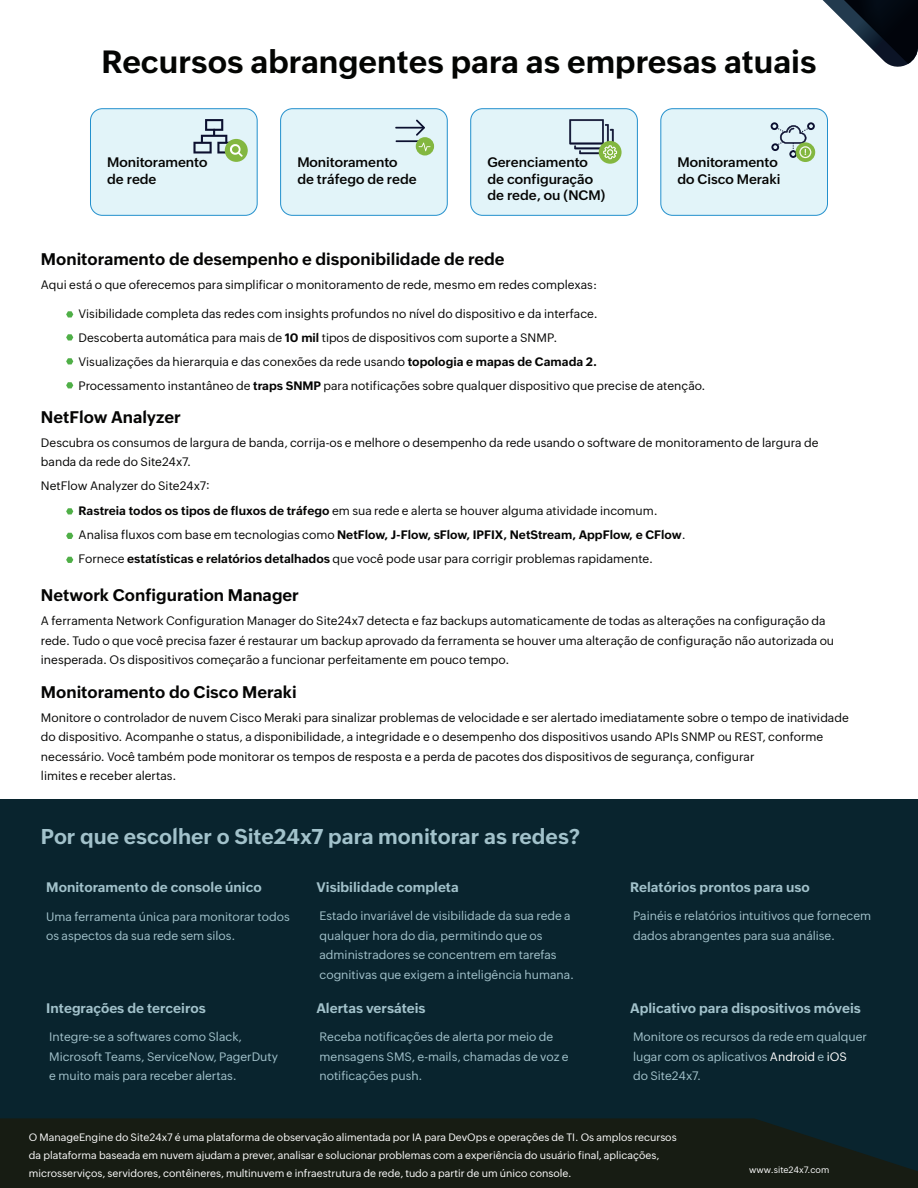
<style>
.page{position:relative;width:918px;height:1188px;background:#fff}
.page>*{position:absolute;margin:0;border:0;box-sizing:border-box;transform-origin:0 0}
.t1{font:700 31.5px "Zoho Puvi";color:#040503}
.t2{font:700 21px "Zoho Puvi";color:#a2c2cb}
.t3{font:700 16.5px "Zoho Puvi";color:#050504}
.t4{font:700 13.5px "Zoho Puvi";color:#a2c2cb}
.t5{font:600 13.5px/16.8px "Zoho Puvi";color:#050504}
.t6{font:12px/19.5px "Zoho Puvi";color:#050504}
.t7{font:12px/19.5px "Zoho Puvi";color:#a2c2cb}
.t8{font:10.5px/18px "Zoho Puvi";color:#fff}
.t9{font:9px "Zoho Puvi";color:#fff}
.s1{font-weight:700}
.s2{color:#fff}
</style>
<div class="page">
<div style="left:0;top:800px;width:918px;height:388px;background:#09242e"></div>
<div style="left:661px;top:109px;width:167px;height:106px;background:#e2f4f9;border-radius:12px"></div>
<div style="left:661px;top:109px;width:167px;height:107px;border:1px solid #2390cd;border-radius:12px"></div>
<div style="left:471px;top:109px;width:166px;height:106px;background:#e2f4f9;border-radius:12px"></div>
<div style="left:471px;top:109px;width:167px;height:107px;border:1px solid #2390cd;border-radius:12px"></div>
<div style="left:281px;top:109px;width:166px;height:106px;background:#e2f4f9;border-radius:12px"></div>
<div style="left:280px;top:109px;width:167px;height:107px;border:1px solid #2390cd;border-radius:12px"></div>
<div style="left:90px;top:109px;width:167px;height:106px;background:#e2f4f9;border-radius:12px"></div>
<div style="left:90px;top:109px;width:167px;height:107px;border:1px solid #2390cd;border-radius:12px"></div>
<svg style="left:0;top:1118px;width:918px;height:70px;background:#151c14"></svg>
<svg style="left:823px;top:0;width:95px;height:67px"></svg>
<svg style="left:66px;top:311px;width:7px;height:7px"></svg>
<svg style="left:66px;top:334px;width:7px;height:7px"></svg>
<svg style="left:66px;top:358px;width:7px;height:6px"></svg>
<svg style="left:66px;top:382px;width:7px;height:6px"></svg>
<svg style="left:66px;top:508px;width:7px;height:6px"></svg>
<svg style="left:66px;top:533px;width:7px;height:6px"></svg>
<svg style="left:66px;top:557px;width:7px;height:6px"></svg>
<div style="left:225px;top:139px;width:23px;height:23px;background:#83b740;border-radius:50%"></div>
<svg style="left:193px;top:119px;width:50px;height:38px"></svg>
<hr style="left:395px;top:127px;width:30px;height:2px;background:#0c1030">
<svg style="left:416px;top:120px;width:9px;height:16px"></svg>
<hr style="left:396px;top:140px;width:24px;height:2px;background:#0c1030">
<div style="left:416px;top:137px;width:18px;height:19px;background:#83b740;border-radius:50%"></div>
<svg style="left:419px;top:143px;width:12px;height:8px"></svg>
<svg style="left:599px;top:141px;width:23px;height:23px"></svg>
<svg style="left:569px;top:119px;width:48px;height:40px"></svg>
<svg style="left:796px;top:142px;width:19px;height:20px"></svg>
<svg style="left:771px;top:122px;width:44px;height:36px"></svg>
<h1 class="t1" style="left:101px;top:37px;width:717px">Recursos abrangentes para as empresas atuais</h1>
<p class="t5" style="left:107px;top:152px;width:102px">Monitoramento de rede</p>
<p class="t5" style="left:297px;top:152px;width:121px">Monitoramento de tráfego de rede</p>
<p class="t5" style="left:487px;top:152px;width:120px">Gerenciamento de configuração de rede, ou (NCM)</p>
<p class="t5" style="left:678px;top:152px;width:104px">Monitoramento do Cisco Meraki</p>
<h3 class="t3" style="left:41px;top:246px;width:465px">Monitoramento de desempenho e disponibilidade de rede</h3>
<p class="t6" style="left:41px;top:274px;width:558px">Aqui está o que oferecemos para simplificar o monitoramento de rede, mesmo em redes complexas:</p>
<p class="t6" style="left:79px;top:301px;width:629px;line-height:24px">Visibilidade completa das redes com insights profundos no nível do dispositivo e da interface.<br>Descoberta automática para mais de <span class="s1">10 mil</span> tipos de dispositivos com suporte a SNMP.<br>Visualizações da hierarquia e das conexões da rede usando <span class="s1">topologia e mapas de Camada 2.<br></span>Processamento instantâneo de <span class="s1">traps SNMP</span> para notificações sobre qualquer dispositivo que precise de atenção.</p>
<h3 class="t3" style="left:41px;top:404px;width:141px">NetFlow Analyzer</h3>
<p class="t6" style="left:41px;top:432px;width:779px">Descubra os consumos de largura de banda, corrija-os e melhore o desempenho da rede usando o software de monitoramento de largura de banda da rede do Site24x7.</p>
<p class="t6" style="left:79px;top:473px;width:609px;line-height:24.2px;text-indent:-38px">NetFlow Analyzer do Site24x7:<br><span class="s1">Rastreia todos os tipos de fluxos de tráfego</span> em sua rede e alerta se houver alguma atividade incomum.<br>Analisa fluxos com base em tecnologias como <span class="s1">NetFlow, J-Flow, sFlow, IPFIX, NetStream, AppFlow, e CFlow</span>.<br>Fornece <span class="s1">estatísticas e relatórios detalhados</span> que você pode usar para corrigir problemas rapidamente.</p>
<h3 class="t3" style="left:41px;top:583px;width:260px">Network Configuration Manager</h3>
<p class="t6" style="left:41px;top:610px;width:795px">A ferramenta Network Configuration Manager do Site24x7 detecta e faz backups automaticamente de todas as alterações na configuração da rede. Tudo o que você precisa fazer é restaurar um backup aprovado da ferramenta se houver uma alteração de configuração não autorizada ou inesperada. Os dispositivos começarão a funcionar perfeitamente em pouco tempo.</p>
<h3 class="t3" style="left:41px;top:679px;width:257px">Monitoramento do Cisco Meraki</h3>
<p class="t6" style="left:41px;top:707px;width:809px">Monitore o controlador de nuvem Cisco Meraki para sinalizar problemas de velocidade e ser alertado imediatamente sobre o tempo de inatividade do dispositivo. Acompanhe o status, a disponibilidade, a integridade e o desempenho dos dispositivos usando APIs SNMP ou REST, conforme necessário. Você também pode monitorar os tempos de resposta e a perda de pacotes dos dispositivos de segurança, configurar<br>limites e receber alertas.</p>
<h2 class="t2" style="left:41px;top:820px;width:541px">Por que escolher o Site24x7 para monitorar as redes?</h2>
<p class="t4" style="left:46px;top:877px;width:217px">Monitoramento de console único</p>
<p class="t7" style="left:320px;top:905px;width:256px">Estado invariável de visibilidade da sua rede a qualquer hora do dia, permitindo que os administradores se concentrem em tarefas cognitivas que exigem a inteligência humana.</p>
<p class="t4" style="left:317px;top:877px;width:144px">Visibilidade completa</p>
<p class="t7" style="left:46px;top:906px;width:245px">Uma ferramenta única para monitorar todos os aspectos da sua rede sem silos.</p>
<p class="t4" style="left:630px;top:877px;width:181px">Relatórios prontos para uso</p>
<p class="t7" style="left:633px;top:905px;width:240px">Painéis e relatórios intuitivos que fornecem dados abrangentes para sua análise.</p>
<p class="t4" style="left:46px;top:998px;width:161px">Integrações de terceiros</p>
<p class="t4" style="left:317px;top:998px;width:111px">Alertas versáteis</p>
<p class="t4" style="left:630px;top:998px;width:232px">Aplicativo para dispositivos móveis</p>
<p class="t7" style="left:49px;top:1026px;width:230px">Integre-se a softwares como Slack,<br>Microsoft Teams, ServiceNow, PagerDuty e muito mais para receber alertas.</p>
<p class="t7" style="left:320px;top:1026px;width:251px">Receba notificações de alerta por meio de mensagens SMS, e-mails, chamadas de voz e notificações push.</p>
<p class="t7" style="left:633px;top:1026px;width:235px">Monitore os recursos da rede em qualquer lugar com os aplicativos <span class="s2">Android</span> e <span class="s2">iOS<br></span>do Site24x7.</p>
<p class="t8" style="left:29px;top:1128px;width:649px">O ManageEngine do Site24x7 é uma plataforma de observação alimentada por IA para DevOps e operações de TI. Os amplos recursos da plataforma baseada em nuvem ajudam a prever, analisar e solucionar problemas com a experiência do usuário final, aplicações, microsserviços, servidores, contêineres, multinuvem e infraestrutura de rede, tudo a partir de um único console.</p>
<p class="t9" style="left:749px;top:1163px;width:82px">www.site24x7.com</p>
</div>
